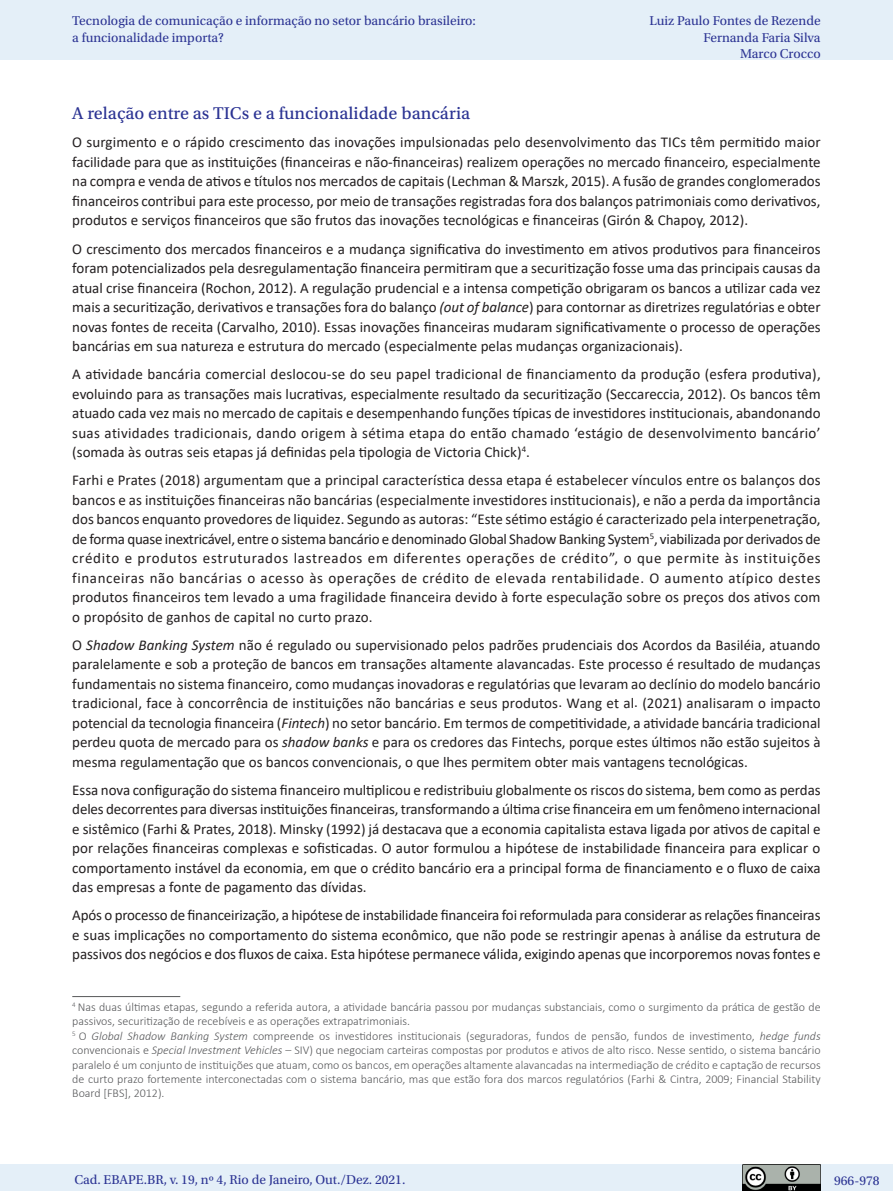
<style>
.page{position:relative;width:893px;height:1191px;background:#fff}
.page>*{position:absolute;margin:0;border:0;box-sizing:border-box;transform-origin:0 0}
._07_2_sub2{font:18px "Utopia Std Capt";color:#2b3393}
._06_0_texto{font:15px/19.5px "Calibri";color:#231f20;text-align:justify}
.t1{font:13.5px/16.5px "Utopia Std";color:#2b3393}
._06_3_nota_de_rodape{font:300 12px/14.4px "Calibri";color:#57585a}
.s1{font-style:italic}
</style>
<div class="page">
<div style="left:0;top:0;width:893px;height:60px;background:#e4eff8"></div>
<div style="left:0;top:1164px;width:893px;height:27px;background:#e4eff8"></div>
<img style="left:743px;top:1164px;width:78px;height:27px">
<hr style="left:72px;top:996px;width:108px;height:1px;background:#57585a">
<p class="t1" style="left:72px;top:13px;width:405px">Tecnologia de comunicação e informação no setor bancário brasileiro: a funcionalidade importa?</p>
<p class="t1" style="left:649px;top:13px;width:173px;text-align:right">Luiz Paulo Fontes de Rezende<br>Fernanda Faria Silva<br>Marco Crocco</p>
<p class="_07_2_sub2" style="left:72px;top:104px;width:399px">A relação entre as TICs e a funcionalidade bancária</p>
<p class="_06_0_texto" style="left:72px;top:132px;width:750px">O surgimento e o rápido crescimento das inovações impulsionadas pelo desenvolvimento das TICs têm permitido maior facilidade para que as instituições (financeiras e não-financeiras) realizem operações no mercado financeiro, especialmente na compra e venda de ativos e títulos nos mercados de capitais (Lechman &amp; Marszk, 2015). A fusão de grandes conglomerados financeiros contribui para este processo, por meio de transações registradas fora dos balanços patrimoniais como derivativos, produtos e serviços financeiros que são frutos das inovações tecnológicas e financeiras (Girón &amp; Chapoy, 2012).</p>
<p class="_06_0_texto" style="left:72px;top:238px;width:750px">O crescimento dos mercados financeiros e a mudança significativa do investimento em ativos produtivos para financeiros foram potencializados pela desregulamentação financeira permitiram que a securitização fosse uma das principais causas da atual crise financeira (Rochon, 2012). A regulação prudencial e a intensa competição obrigaram os bancos a utilizar cada vez mais a securitização, derivativos e transações fora do balanço <span class="s1">(out of balance</span>) para contornar as diretrizes regulatórias e obter novas fontes de receita (Carvalho, 2010). Essas inovações financeiras mudaram significativamente o processo de operações bancárias em sua natureza e estrutura do mercado (especialmente pelas mudanças organizacionais).</p>
<p class="_06_0_texto" style="left:72px;top:364px;width:750px">A atividade bancária comercial deslocou-se do seu papel tradicional de financiamento da produção (esfera produtiva), evoluindo para as transações mais lucrativas, especialmente resultado da securitização (Seccareccia, 2012). Os bancos têm atuado cada vez mais no mercado de capitais e desempenhando funções típicas de investidores institucionais, abandonando suas atividades tradicionais, dando origem à sétima etapa do então chamado ‘estágio de desenvolvimento bancário’ (somada às outras seis etapas já definidas pela tipologia de Victoria Chick)<sup>4</sup>.</p>
<p class="_06_0_texto" style="left:72px;top:470px;width:750px">Farhi e Prates (2018) argumentam que a principal característica dessa etapa é estabelecer vínculos entre os balanços dos bancos e as instituições financeiras não bancárias (especialmente investidores institucionais), e não a perda da importância dos bancos enquanto provedores de liquidez. Segundo as autoras: “Este sétimo estágio é caracterizado pela interpenetração, de forma quase inextricável, entre o sistema bancário e denominado Global Shadow Banking System<sup>5</sup>, viabilizada por derivados de crédito e produtos estruturados lastreados em diferentes operações de crédito”, o que permite às instituições financeiras não bancárias o acesso às operações de crédito de elevada rentabilidade. O aumento atípico destes produtos financeiros tem levado a uma fragilidade financeira devido à forte especulação sobre os preços dos ativos com o propósito de ganhos de capital no curto prazo.</p>
<p class="_06_0_texto" style="left:72px;top:634px;width:750px">O <span class="s1">Shadow Banking System</span> não é regulado ou supervisionado pelos padrões prudenciais dos Acordos da Basiléia, atuando paralelamente e sob a proteção de bancos em transações altamente alavancadas. Este processo é resultado de mudanças fundamentais no sistema financeiro, como mudanças inovadoras e regulatórias que levaram ao declínio do modelo bancário tradicional, face à concorrência de instituições não bancárias e seus produtos. Wang et al. (2021) analisaram o impacto potencial da tecnologia financeira (<span class="s1">Fintech</span>) no setor bancário. Em termos de competitividade, a atividade bancária tradicional perdeu quota de mercado para os <span class="s1">shadow banks</span> e para os credores das Fintechs, porque estes últimos não estão sujeitos à mesma regulamentação que os bancos convencionais, o que lhes permitem obter mais vantagens tecnológicas.</p>
<p class="_06_0_texto" style="left:72px;top:779px;width:750px">Essa nova configuração do sistema financeiro multiplicou e redistribuiu globalmente os riscos do sistema, bem como as perdas deles decorrentes para diversas instituições financeiras, transformando a última crise financeira em um fenômeno internacional e sistêmico (Farhi &amp; Prates, 2018). Minsky (1992) já destacava que a economia capitalista estava ligada por ativos de capital e por relações financeiras complexas e sofisticadas. O autor formulou a hipótese de instabilidade financeira para explicar o comportamento instável da economia, em que o crédito bancário era a principal forma de financiamento e o fluxo de caixa das empresas a fonte de pagamento das dívidas.</p>
<p class="_06_0_texto" style="left:72px;top:905px;width:750px">Após o processo de financeirização, a hipótese de instabilidade financeira foi reformulada para considerar as relações financeiras e suas implicações no comportamento do sistema econômico, que não pode se restringir apenas à análise da estrutura de passivos dos negócios e dos fluxos de caixa. Esta hipótese permanece válida, exigindo apenas que incorporemos novas fontes e</p>
<p class="_06_3_nota_de_rodape" style="left:72px;top:999px;width:750px"><sup>4</sup> Nas duas últimas etapas, segundo a referida autora, a atividade bancária passou por mudanças substanciais, como o surgimento da prática de gestão de passivos, securitização de recebíveis e as operações extrapatrimoniais.</p>
<p class="_06_3_nota_de_rodape" style="left:72px;top:1028px;width:750px;text-align:justify"><sup>5</sup> O <span class="s1">Global Shadow Banking System</span> compreende os investidores institucionais (seguradoras, fundos de pensão, fundos de investimento, <span class="s1">hedge funds </span>convencionais e <span class="s1">Special Investment Vehicles</span> – SIV) que negociam carteiras compostas por produtos e ativos de alto risco. Nesse sentido, o sistema bancário paralelo é um conjunto de instituições que atuam, como os bancos, em operações altamente alavancadas na intermediação de crédito e captação de recursos de curto prazo fortemente interconectadas com o sistema bancário, mas que estão fora dos marcos regulatórios (Farhi &amp; Cintra, 2009; Financial Stability Board [FBS], 2012).</p>
<p class="t1" style="left:74px;top:1171px;width:333px">Cad. EBAPE.BR, v. 19, nº 4, Rio de Janeiro, Out./Dez. 2021.</p>
<p class="t1" style="left:834px;top:1172px;width:47px">966-978</p>
</div>
